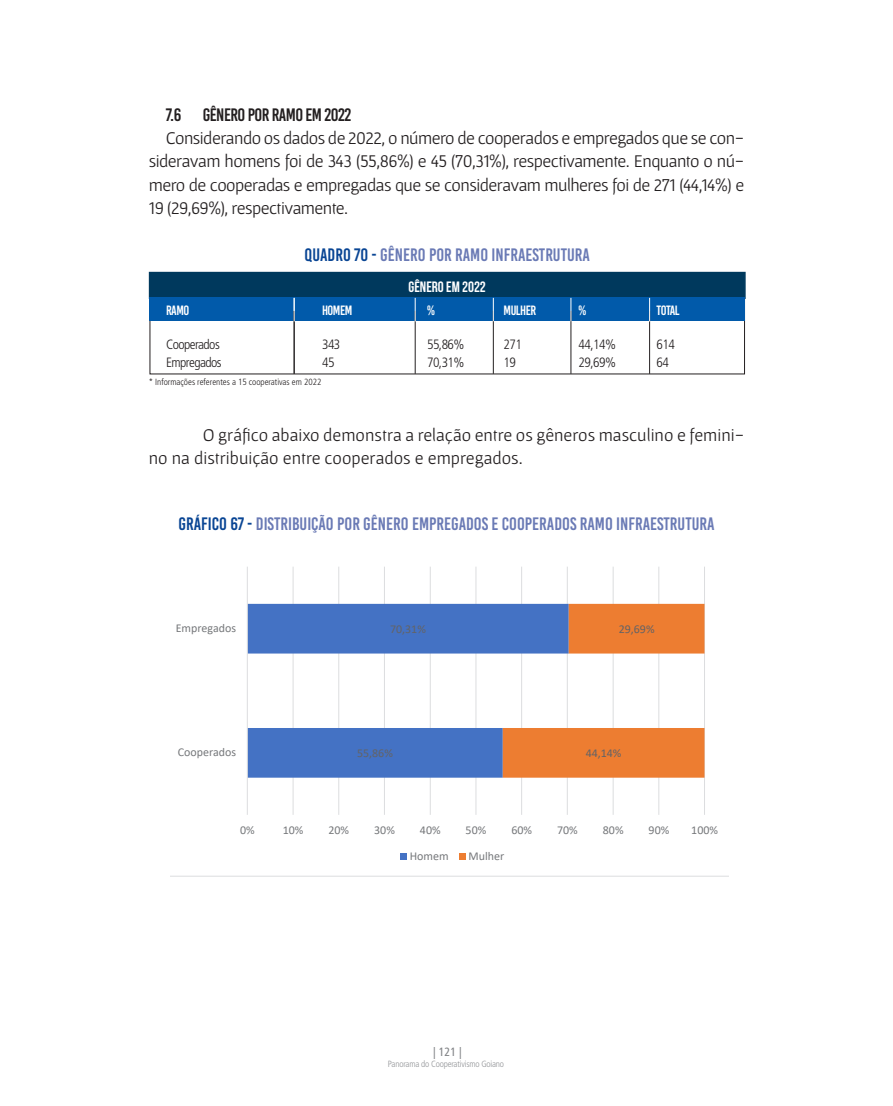
<style>
.page{position:relative;width:893px;height:1106px;background:#fff}
.page>*{position:absolute;margin:0;border:0;box-sizing:border-box;transform-origin:0 0}
.t1{font:18px/23.2px "Gafata";color:#231f20;text-align:justify}
.t2{font:18px "Bebas Kai";color:#6a7ab5}
.t3{font:18px "Bebas Kai";letter-spacing:-.03em;color:#231f20}
.t4{font:700 15px "Bebas Neue";color:#fff}
.t5{font:300 condensed 13.5px "Frutiger LT Std";letter-spacing:-.04em;color:#231f20}
.t6{font:13.5px "Bebas Kai";letter-spacing:-.04em;color:#fff}
.t7{font:12px "Calibri";color:#76787b}
.t8{font:12px "Calibri";color:#636366}
.t9{font:condensed 12px "Frutiger LT Std";color:#808285}
.t10{font:300 condensed 9px "Frutiger LT Std";color:#231f20}
.t11{font:300 condensed 9px "Frutiger LT Std";letter-spacing:-.02em;color:#939598}
.s1{color:#094594}
</style>
<div class="page">
<div style="left:149px;top:272px;width:597px;height:27px;background:#00395d"></div>
<div style="left:150px;top:297px;width:595px;height:24px;background:#015aaa"></div>
<hr style="left:294px;top:311px;width:1px;height:63px;background:#231f20">
<hr style="left:415px;top:311px;width:1px;height:63px;background:#231f20">
<hr style="left:493px;top:311px;width:1px;height:63px;background:#231f20">
<hr style="left:571px;top:311px;width:1px;height:63px;background:#231f20">
<hr style="left:649px;top:311px;width:1px;height:63px;background:#231f20">
<svg style="left:294px;top:298px;width:1px;height:23px"></svg>
<svg style="left:415px;top:298px;width:1px;height:23px"></svg>
<svg style="left:493px;top:298px;width:1px;height:23px"></svg>
<svg style="left:571px;top:298px;width:1px;height:23px"></svg>
<svg style="left:649px;top:298px;width:1px;height:23px"></svg>
<svg style="left:170px;top:566px;width:559px;height:310px"></svg>
<p class="t3" style="left:166px;top:105px;width:187px">7.6 GÊNERO POR RAMO EM 2022</p>
<p class="t1" style="left:149px;top:126px;width:597px;text-indent:17px">Considerando os dados de 2022, o número de cooperados e empregados que se con&shy;sideravam homens foi de 343 (55,86%) e 45 (70,31%), respectivamente. Enquanto o nú&shy;mero de cooperadas e empregadas que se consideravam mulheres foi de 271 (44,14%) e 19 (29,69%), respectivamente.</p>
<p class="t2" style="left:305px;top:245px;width:287px"><span class="s1">QUADRO 70 -</span> GÊNERO POR RAMO INFRAESTRUTURA</p>
<p class="t4" style="left:409px;top:279px;width:79px">GÊNERO EM 2022</p>
<p class="t6" style="left:166px;top:303px;width:25px">RAMO</p>
<p class="t6" style="left:322px;top:303px;width:32px">HOMEM</p>
<p class="t6" style="left:427px;top:303px;width:9px">%</p>
<p class="t6" style="left:504px;top:303px;width:34px">MULHER</p>
<p class="t6" style="left:579px;top:303px;width:9px">%</p>
<p class="t6" style="left:657px;top:303px;width:25px">TOTAL</p>
<p class="t5" style="left:166px;top:336px;width:55px">Cooperados</p>
<p class="t5" style="left:322px;top:336px;width:20px">343</p>
<p class="t5" style="left:427px;top:336px;width:39px">55,86%</p>
<p class="t5" style="left:504px;top:336px;width:20px">271</p>
<p class="t5" style="left:579px;top:336px;width:39px">44,14%</p>
<p class="t5" style="left:657px;top:336px;width:20px">614</p>
<p class="t5" style="left:166px;top:354px;width:57px">Empregados</p>
<p class="t5" style="left:322px;top:354px;width:14px">45</p>
<p class="t5" style="left:427px;top:354px;width:39px">70,31%</p>
<p class="t5" style="left:504px;top:354px;width:14px">19</p>
<p class="t5" style="left:579px;top:354px;width:39px">29,69%</p>
<p class="t5" style="left:657px;top:354px;width:14px">64</p>
<p class="t10" style="left:149px;top:377px;width:174px">* Informações referentes a 15 cooperativas em 2022</p>
<p class="t1" style="left:149px;top:423px;width:597px;text-indent:54px">O gráfico abaixo demonstra a relação entre os gêneros masculino e femini&shy;no na distribuição entre cooperados e empregados.</p>
<p class="t2" style="left:179px;top:514px;width:538px"><span class="s1">GRÁFICO 67 -</span> DISTRIBUIÇÃO POR GÊNERO EMPREGADOS E COOPERADOS RAMO INFRAESTRUTURA</p>
<p class="t7" style="left:176px;top:620px;width:62px">Empregados</p>
<p class="t7" style="left:178px;top:744px;width:60px">Cooperados</p>
<p class="t8" style="left:390px;top:620px;width:37px">70,31%</p>
<p class="t8" style="left:357px;top:744px;width:37px">55,86%</p>
<p class="t8" style="left:619px;top:620px;width:37px">29,69%</p>
<p class="t8" style="left:586px;top:744px;width:37px">44,14%</p>
<p class="t7" style="left:240px;top:821px;width:16px">0%</p>
<p class="t7" style="left:283px;top:821px;width:22px">10%</p>
<p class="t7" style="left:328px;top:821px;width:22px">20%</p>
<p class="t7" style="left:374px;top:821px;width:22px">30%</p>
<p class="t7" style="left:420px;top:821px;width:22px">40%</p>
<p class="t7" style="left:466px;top:821px;width:22px">50%</p>
<p class="t7" style="left:511px;top:821px;width:22px">60%</p>
<p class="t7" style="left:557px;top:821px;width:22px">70%</p>
<p class="t7" style="left:603px;top:821px;width:22px">80%</p>
<p class="t7" style="left:649px;top:821px;width:22px">90%</p>
<p class="t7" style="left:691px;top:821px;width:28px">100%</p>
<p class="t7" style="left:410px;top:848px;width:40px">Homem</p>
<p class="t7" style="left:468px;top:848px;width:37px">Mulher</p>
<p class="t9" style="left:433px;top:1045px;width:30px">| 121 |</p>
<p class="t11" style="left:388px;top:1058px;width:118px">Panorama do Cooperativismo Goiano</p>
</div>
